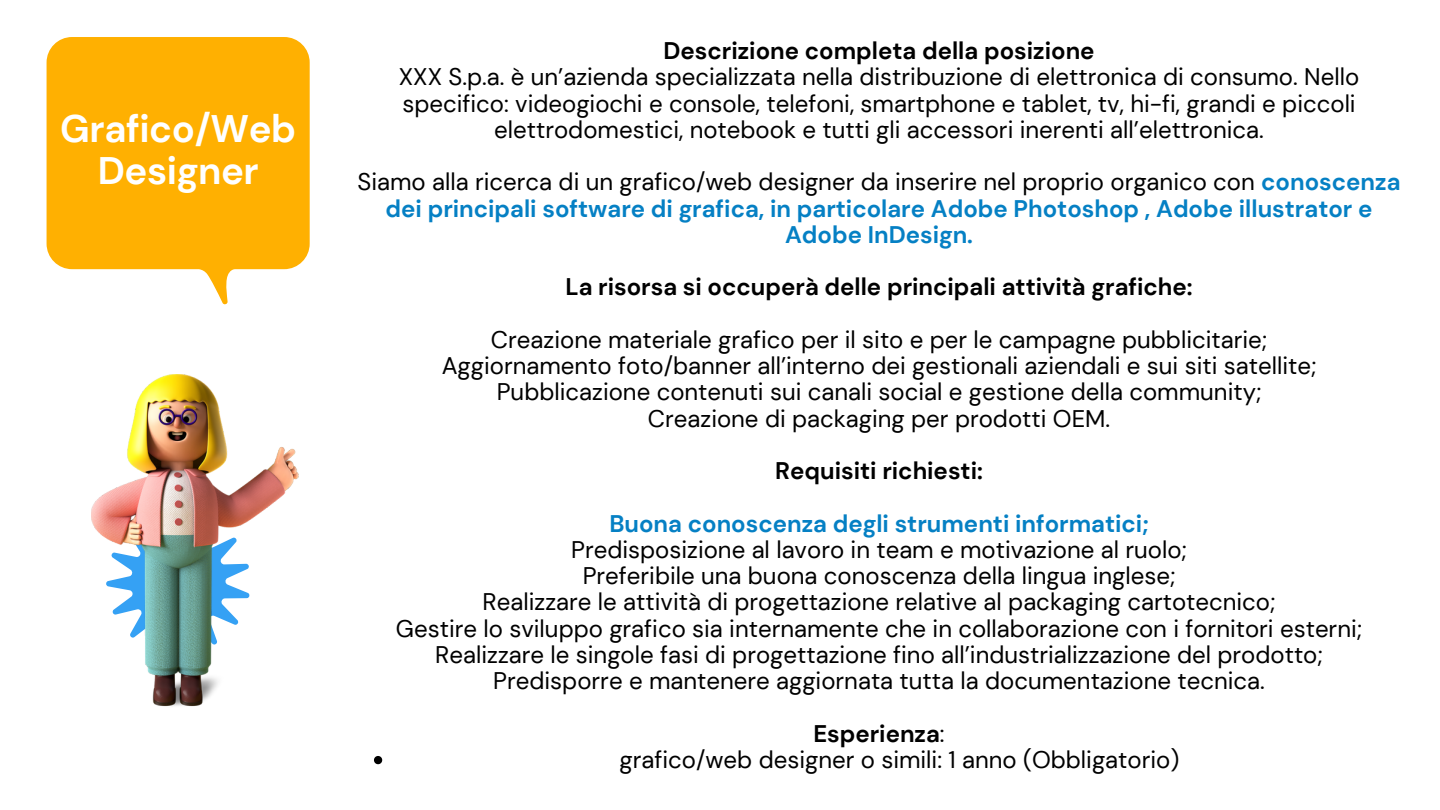
<style>
.page{position:relative;width:1440px;height:810px;background:#fff}
.page>*{position:absolute;margin:0;border:0;box-sizing:border-box;transform-origin:0 0}
.t1{font:700 38.3px/42px "DM Sans";letter-spacing:-.01em;color:#fff;text-align:center}
.t2{font:24px/26.2px "DM Sans";color:#000;text-align:center}
.t3{font:700 24px/26.2px "DM Sans";color:#0580c4;text-align:center}
.t4{font:700 24px "DM Sans";color:#000}
.s1{font-weight:400;color:#000}
.s2{font-weight:400}
</style>
<div class="page">
<svg style="left:47px;top:37px;width:263px;height:268px;background:#ffba24"></svg>
<svg style="left:238px;top:223px;width:44px;height:30px"></svg>
<img style="left:91px;top:374px;width:207px;height:333px">
<svg style="left:374px;top:756px;width:8px;height:8px"></svg>
<h1 class="t1" style="left:60px;top:108px;width:237px">Grafico/Web<br>Designer</h1>
<p class="t4" style="left:664px;top:35px;width:433px">Descrizione completa della posizione</p>
<p class="t2" style="left:399px;top:64px;width:962px">XXX S.p.a. è un’azienda specializzata nella distribuzione di elettronica di consumo. Nello specifico: videogiochi e console, telefoni, smartphone e tablet, tv, hi-fi, grandi e piccoli elettrodomestici, notebook e tutti gli accessori inerenti all’elettronica.</p>
<p class="t3" style="left:358px;top:169px;width:1044px"><span class="s1">Siamo alla ricerca di un grafico/web designer da inserire nel proprio organico con</span> conoscenza dei principali software di grafica, in particolare Adobe Photoshop , Adobe illustrator e<br>Adobe InDesign.</p>
<p class="t4" style="left:565px;top:272px;width:629px">La risorsa si occuperà delle principali attività grafiche:</p>
<p class="t2" style="left:442px;top:327px;width:876px">Creazione materiale grafico per il sito e per le campagne pubblicitarie; Aggiornamento foto/banner all’interno dei gestionali aziendali e sui siti satellite; Pubblicazione contenuti sui canali social e gestione della community; Creazione di packaging per prodotti OEM.</p>
<p class="t4" style="left:775px;top:455px;width:209px">Requisiti richiesti:</p>
<p class="t3" style="left:609px;top:510px;width:541px">Buona conoscenza degli strumenti informatici;</p>
<p class="t2" style="left:396px;top:537px;width:968px">Predisposizione al lavoro in team e motivazione al ruolo;<br>Preferibile una buona conoscenza della lingua inglese;<br>Realizzare le attività di progettazione relative al packaging cartotecnico;<br>Gestire lo sviluppo grafico sia internamente che in collaborazione con i fornitori esterni; Realizzare le singole fasi di progettazione fino all’industrializzazione del prodotto; Predisporre e mantenere aggiornata tutta la documentazione tecnica.</p>
<p class="t4" style="left:813px;top:718px;width:133px">Esperienza<span class="s2">:</span></p>
<p class="t2" style="left:620px;top:747px;width:561px">grafico/web designer o simili: 1 anno (Obbligatorio)</p>
</div>
